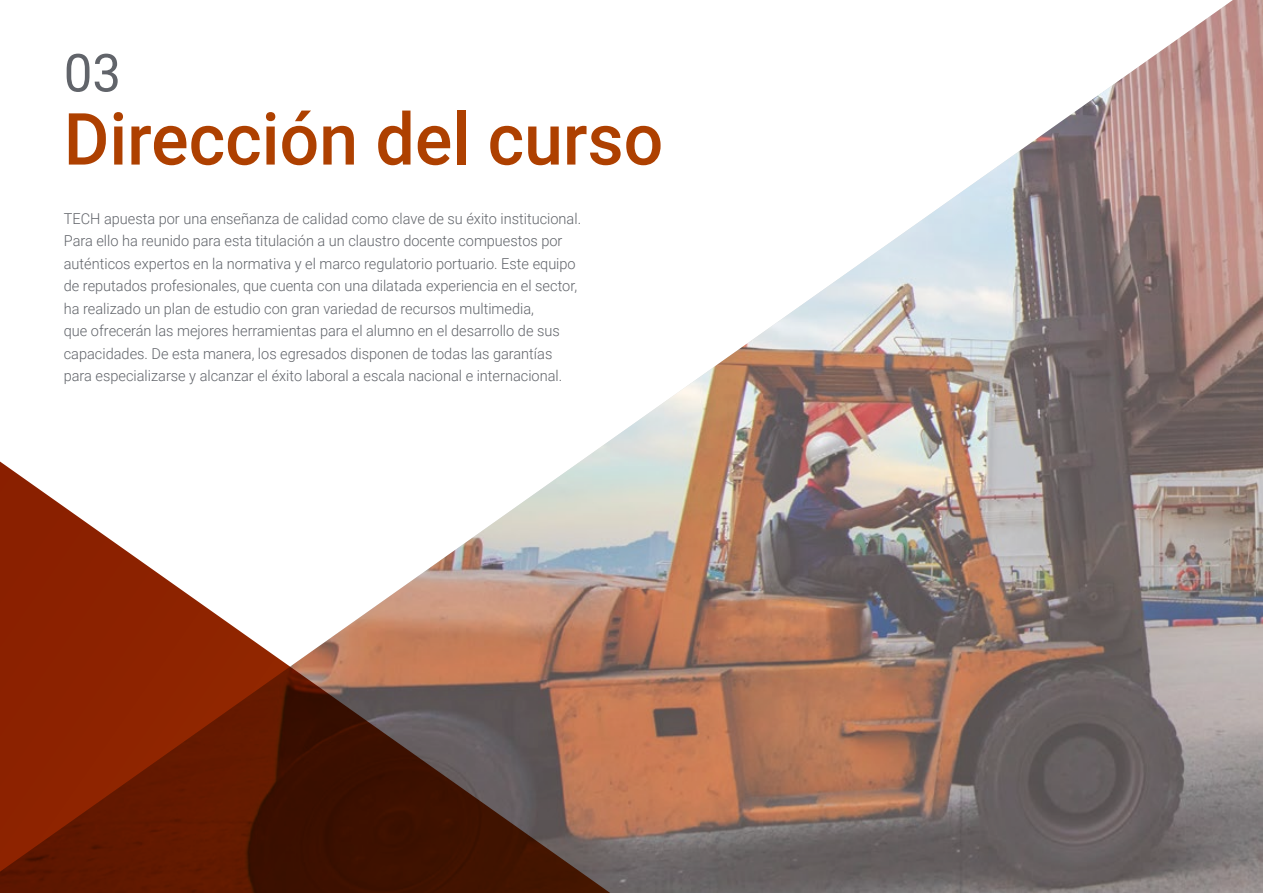
<style>
.page{position:relative;width:1263px;height:893px;background:#fff}
.page>*{position:absolute;margin:0;border:0;box-sizing:border-box;transform-origin:0 0}
.t1{font:500 72px "Roboto";color:#ae4000}
.t2{font:52.5px "Roboto";color:#61646a}
.t3{font:300 15px/22.5px "Roboto";color:#61646a}
</style>
<div class="page">
<img style="left:602px;top:0;width:661px;height:893px">
<svg style="left:0;top:446px;width:640px;height:447px"></svg>
<h2 class="t2" style="left:64px;top:36px;width:59px">03</h2>
<h1 class="t1" style="left:64px;top:89px;width:601px">Dirección del curso</h1>
<p class="t3" style="left:64px;top:207px;width:519px">TECH apuesta por una enseñanza de calidad como clave de su éxito institucional.<br>Para ello ha reunido para esta titulación a un claustro docente compuestos por auténticos expertos en la normativa y el marco regulatorio portuario. Este equipo de reputados profesionales, que cuenta con una dilatada experiencia en el sector, ha realizado un plan de estudio con gran variedad de recursos multimedia,<br>que ofrecerán las mejores herramientas para el alumno en el desarrollo de sus capacidades. De esta manera, los egresados disponen de todas las garantías para especializarse y alcanzar el éxito laboral a escala nacional e internacional.</p>
</div>
